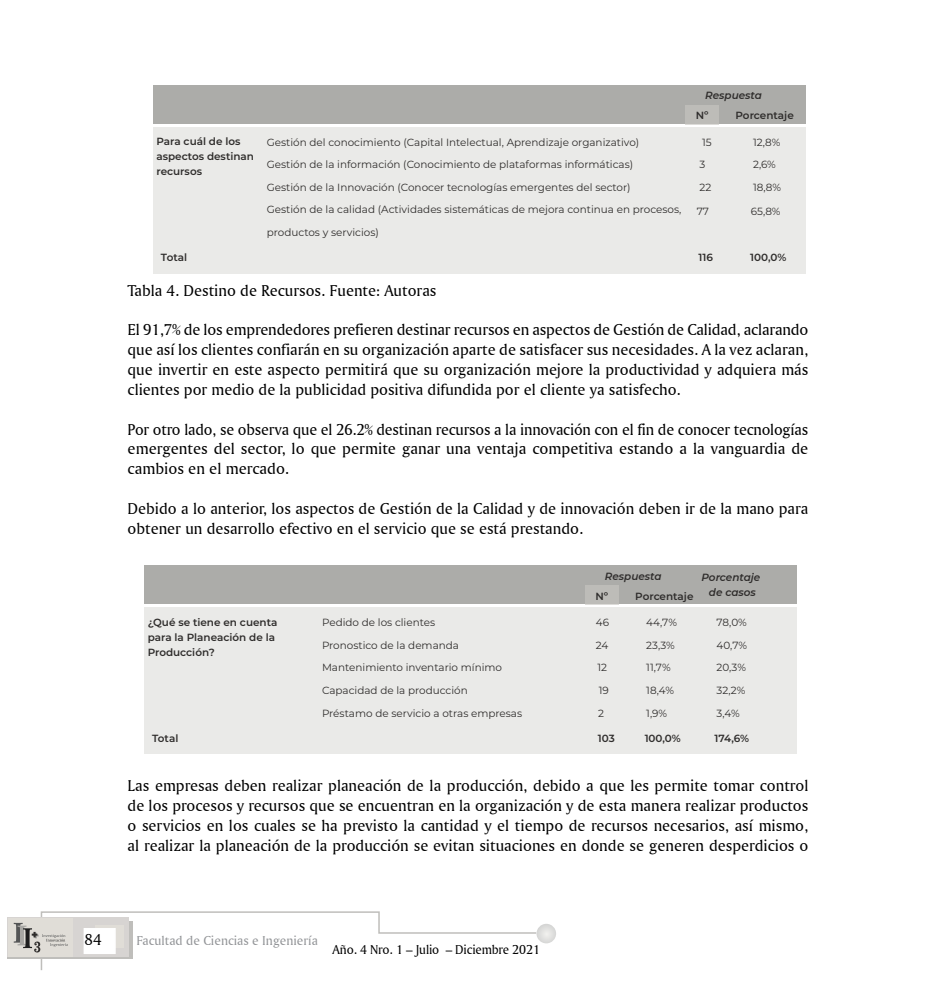
<style>
.page{position:relative;width:936px;height:981px;background:#fff}
.page>*{position:absolute;margin:0;border:0;box-sizing:border-box;transform-origin:0 0}
.t1{font:16.5px/19.8px "Amerigo BT Roman A";color:#000;text-align:justify}
.t2{font:13.5px "Amerigo BT Roman A";letter-spacing:-.01em;color:#000}
.t3{font:13.5px "Amerigo BT Roman A";color:#939598}
.t4{font:10.35px/22.5px "Montserrat";color:#2f2d2c}
.t5{font:600 10.35px/15px "Montserrat";color:#2f2d2c}
.t6{font:italic 600 10.35px/15px "Montserrat";color:#2f2d2c;text-align:center}
</style>
<div class="page">
<div style="left:9px;top:917px;width:64px;height:39px;background:#e0ddd7"></div>
<svg style="left:14px;top:911px;width:522px;height:58px"></svg>
<div style="left:95px;top:925px;width:29px;height:22px;background:#e0ddd7"></div>
<svg style="left:536px;top:923px;width:20px;height:20px"></svg>
<div style="left:84px;top:927px;width:32px;height:26px;background:#fff;border:2px solid #fff"></div>
<div style="left:153px;top:85px;width:652px;height:38px;background:#acaca9"></div>
<div style="left:685px;top:105px;width:34px;height:19px;background:#bdbcb8"></div>
<div style="left:153px;top:127px;width:652px;height:146px;background:#eaeae8"></div>
<div style="left:144px;top:565px;width:652px;height:38px;background:#acaca9"></div>
<div style="left:144px;top:607px;width:652px;height:146px;background:#eaeae8"></div>
<div style="left:585px;top:585px;width:33px;height:19px;background:#bdbcb8"></div>
<p class="t6" style="left:705px;top:87px;width:58px">Respuesta</p>
<p class="t5" style="left:695px;top:108px;width:14px">Nº</p>
<p class="t5" style="left:735px;top:108px;width:60px">Porcentaje</p>
<p class="t5" style="left:156px;top:133px;width:99px">Para cuál de los aspectos destinan recursos</p>
<p class="t4" style="left:267px;top:130px;width:374px">Gestión del conocimiento (Capital Intelectual, Aprendizaje organizativo)</p>
<p class="t4" style="left:702px;top:130px;width:11px">15</p>
<p class="t4" style="left:753px;top:130px;width:29px">12,8%</p>
<p class="t4" style="left:267px;top:153px;width:368px">Gestión de la información (Conocimiento de plataformas informáticas)</p>
<p class="t4" style="left:699px;top:153px;width:7px">3</p>
<p class="t4" style="left:753px;top:153px;width:24px">2,6%</p>
<p class="t4" style="left:267px;top:175px;width:365px">Gestión de la Innovación (Conocer tecnologías emergentes del sector)</p>
<p class="t4" style="left:699px;top:175px;width:13px">22</p>
<p class="t4" style="left:753px;top:175px;width:29px">18,8%</p>
<p class="t4" style="left:267px;top:198px;width:416px">Gestión de la calidad (Actividades sistemáticas de mejora continua en procesos, productos y servicios)</p>
<p class="t4" style="left:696px;top:199px;width:14px">77</p>
<p class="t4" style="left:750px;top:199px;width:31px">65,8%</p>
<p class="t5" style="left:161px;top:249px;width:28px">Total</p>
<p class="t5" style="left:698px;top:249px;width:16px">116</p>
<p class="t5" style="left:750px;top:249px;width:38px">100,0%</p>
<p class="t1" style="left:128px;top:280px;width:310px">Tabla 4. Destino de Recursos. Fuente: Autoras</p>
<p class="t1" style="left:128px;top:319px;width:682px">El 91,7% de los emprendedores prefieren destinar recursos en aspectos de Gestión de Calidad, aclarando que así los clientes confiarán en su organización aparte de satisfacer sus necesidades. A la vez aclaran, que invertir en este aspecto permitirá que su organización mejore la productividad y adquiera más clientes por medio de la publicidad positiva difundida por el cliente ya satisfecho.</p>
<p class="t1" style="left:128px;top:418px;width:682px">Por otro lado, se observa que el 26.2% destinan recursos a la innovación con el fin de conocer tecnologías emergentes del sector, lo que permite ganar una ventaja competitiva estando a la vanguardia de cambios en el mercado.</p>
<p class="t1" style="left:128px;top:498px;width:682px">Debido a lo anterior, los aspectos de Gestión de la Calidad y de innovación deben ir de la mano para obtener un desarrollo efectivo en el servicio que se está prestando.</p>
<p class="t6" style="left:604px;top:568px;width:58px">Respuesta</p>
<p class="t5" style="left:595px;top:588px;width:14px">Nº</p>
<p class="t5" style="left:635px;top:588px;width:60px">Porcentaje</p>
<p class="t6" style="left:701px;top:569px;width:60px">Porcentaje de casos</p>
<p class="t5" style="left:148px;top:613px;width:131px">¿Qué se tiene en cuenta para la Planeación de la<br>Producción?</p>
<p class="t4" style="left:322px;top:611px;width:115px">Pedido de los clientes</p>
<p class="t4" style="left:596px;top:611px;width:15px">46</p>
<p class="t4" style="left:646px;top:611px;width:32px">44,7%</p>
<p class="t4" style="left:716px;top:611px;width:32px">78,0%</p>
<p class="t4" style="left:322px;top:633px;width:138px">Pronostico de la demanda</p>
<p class="t4" style="left:596px;top:633px;width:14px">24</p>
<p class="t4" style="left:646px;top:633px;width:30px">23,3%</p>
<p class="t4" style="left:716px;top:633px;width:32px">40,7%</p>
<p class="t4" style="left:322px;top:656px;width:181px">Mantenimiento inventario mínimo</p>
<p class="t4" style="left:597px;top:656px;width:11px">12</p>
<p class="t4" style="left:646px;top:656px;width:26px">11,7%</p>
<p class="t4" style="left:716px;top:656px;width:31px">20,3%</p>
<p class="t4" style="left:322px;top:678px;width:147px">Capacidad de la producción</p>
<p class="t4" style="left:598px;top:678px;width:12px">19</p>
<p class="t4" style="left:646px;top:678px;width:29px">18,4%</p>
<p class="t4" style="left:716px;top:678px;width:30px">32,2%</p>
<p class="t4" style="left:322px;top:701px;width:202px">Préstamo de servicio a otras empresas</p>
<p class="t4" style="left:598px;top:701px;width:7px">2</p>
<p class="t4" style="left:646px;top:701px;width:22px">1,9%</p>
<p class="t4" style="left:716px;top:701px;width:25px">3,4%</p>
<p class="t5" style="left:152px;top:729px;width:28px">Total</p>
<p class="t5" style="left:597px;top:729px;width:18px">103</p>
<p class="t5" style="left:644px;top:729px;width:38px">100,0%</p>
<p class="t5" style="left:714px;top:729px;width:36px">174,6%</p>
<p class="t1" style="left:128px;top:775px;width:682px">Las empresas deben realizar planeación de la producción, debido a que les permite tomar control de los procesos y recursos que se encuentran en la organización y de esta manera realizar productos o servicios en los cuales se ha previsto la cantidad y el tiempo de recursos necesarios, así mismo, al realizar la planeación de la producción se evitan situaciones en donde se generen desperdicios o</p>
<p class="t1" style="left:85px;top:928px;width:18px">84</p>
<p class="t3" style="left:136px;top:932px;width:183px">Facultad de Ciencias e Ingeniería</p>
<p class="t2" style="left:332px;top:941px;width:209px">Año. 4 Nro. 1 – Julio – Diciembre 2021</p>
</div>
